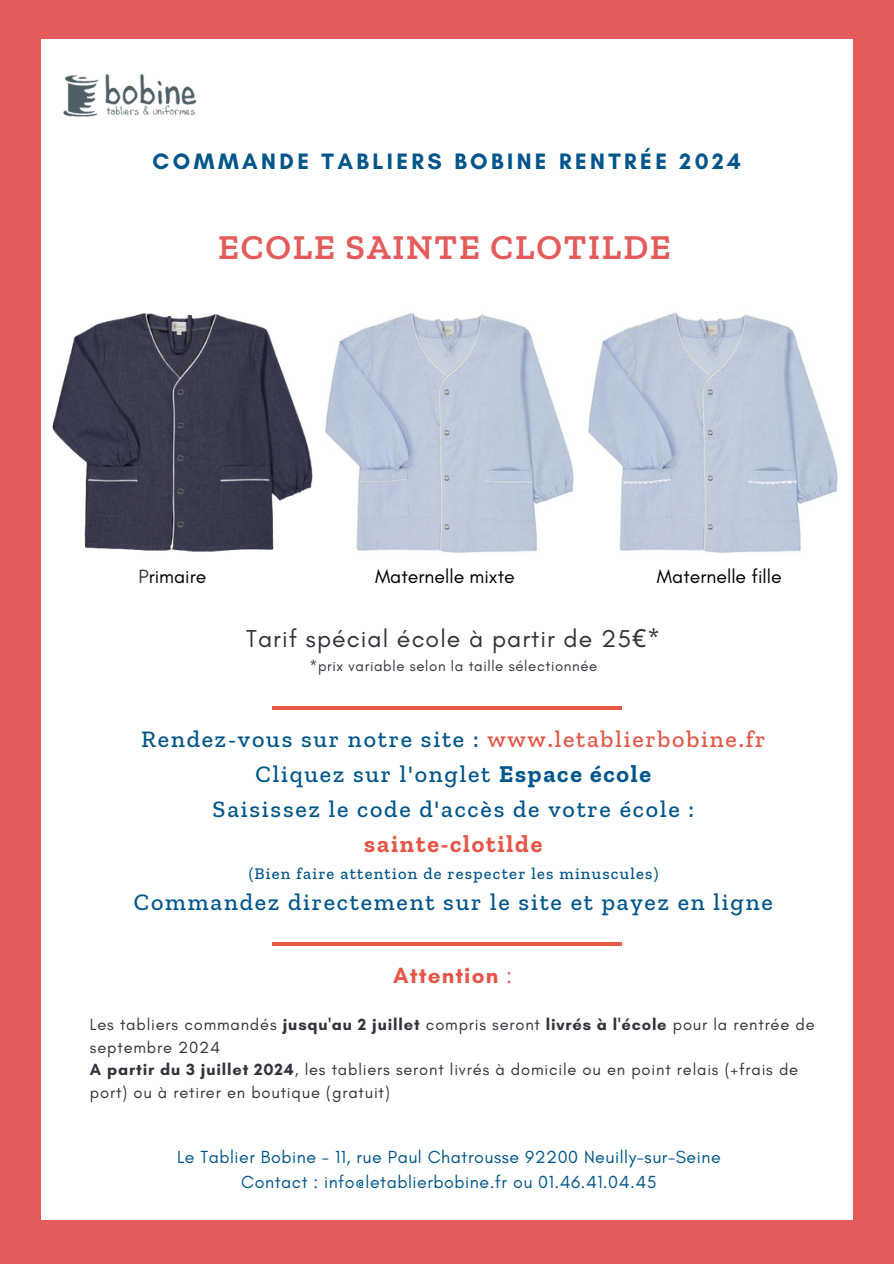
<style>
.page{position:relative;width:894px;height:1264px;background:#fff}
.page>*{position:absolute;margin:0;border:0;box-sizing:border-box;transform-origin:0 0}
.t1{font:600 35.55px "Zilla Slab";letter-spacing:.05em;color:#e35b5b}
.t2{font:24.9px "Glacial Indifference";letter-spacing:.04em;color:#34313a}
.t3{font:500 24px/34.8px "Zilla Slab";letter-spacing:.075em;color:#00558b;text-align:center}
.t4{font:700 22.65px "Glacial Indifference";letter-spacing:.15em;color:#00558b}
.t5{font:700 22.5px "Glacial Indifference";letter-spacing:.05em;color:#e55647}
.t6{font:19.5px "Glacial Indifference";color:#000}
.t7{font:17.85px/24.8px "Glacial Indifference";letter-spacing:.03em;color:#00558b;text-align:center}
.t8{font:16.5px/22.5px "Glacial Indifference";letter-spacing:.05em;color:#34313a}
.t9{font:500 16.5px "Zilla Slab";letter-spacing:.075em;color:#00558b}
.t10{font:15px "Glacial Indifference";letter-spacing:.04em;color:#34313a}
.s1{color:#34313a}
.s2{font-family:"Noto Sans"}
.s3{color:#e55647}
.s4{font-weight:700}
.s5{font-weight:700;color:#e55647}
.s6{font-weight:400}
</style>
<div class="page">
<div style="left:0;top:0;width:893px;height:1263px;background:#e35b5b"></div>
<div style="left:41px;top:39px;width:811px;height:1181px;background:#fff"></div>
<hr style="left:272px;top:706px;width:349px;height:3px;background:#e55647">
<hr style="left:272px;top:942px;width:349px;height:4px;background:#e55647">
<img style="left:325px;top:313px;width:248px;height:240px">
<img style="left:588px;top:313px;width:249px;height:240px">
<img style="left:53px;top:313px;width:260px;height:239px">
<img style="left:63px;top:73px;width:134px;height:44px">
<h4 class="t4" style="left:153px;top:147px;width:589px">COMMANDE TABLIERS BOBINE RENTRÉE 2024</h4>
<p class="t1" style="left:218px;top:225px;width:454px">ECOLE SAINTE CLOTILDE</p>
<p class="t6" style="left:138px;top:564px;width:69px"><span class="s1">P</span>rimaire</p>
<p class="t6" style="left:375px;top:564px;width:141px">Maternelle mixte</p>
<p class="t6" style="left:656px;top:564px;width:126px">Maternelle fille</p>
<h4 class="t2" style="left:246px;top:623px;width:415px">Tarif spécial école à partir de 25<span class="s2">€</span>*</h4>
<h1 class="t10" style="left:309px;top:656px;width:289px">*prix variable selon la taille sélectionnée</h1>
<p class="t3" style="left:141px;top:721px;width:625px">Rendez-vous sur notre site : <span class="s3">www.letablierbobine.fr </span>Cliquez sur l'onglet <span class="s4">Espace école<br></span>Saisissez le code d'accès de votre école : <span class="s5">sainte-clotilde</span></p>
<p class="t9" style="left:249px;top:863px;width:411px">(Bien faire attention de respecter les minuscules)</p>
<p class="t3" style="left:134px;top:884px;width:640px">Commandez directement sur le site et payez en ligne</p>
<h3 class="t5" style="left:393px;top:961px;width:120px">Attention <span class="s6">:</span></h3>
<p class="t8" style="left:90px;top:1013px;width:726px">Les tabliers commandés <span class="s4">jusqu'au 2 juillet</span> compris seront <span class="s4">livrés à l'école</span> pour la rentrée de septembre 2024</p>
<p class="t8" style="left:90px;top:1058px;width:709px"><span class="s4">A partir du 3 juillet 2024</span>, les tabliers seront livrés à domicile ou en point relais (+frais de port) ou à retirer en boutique (gratuit)</p>
<h5 class="t7" style="left:177px;top:1144px;width:545px">Le Tablier Bobine - 11, rue Paul Chatrousse 92200 Neuilly-sur-Seine<br>Contact : info@letablierbobine.fr ou 01.46.41.04.45</h5>
</div>
